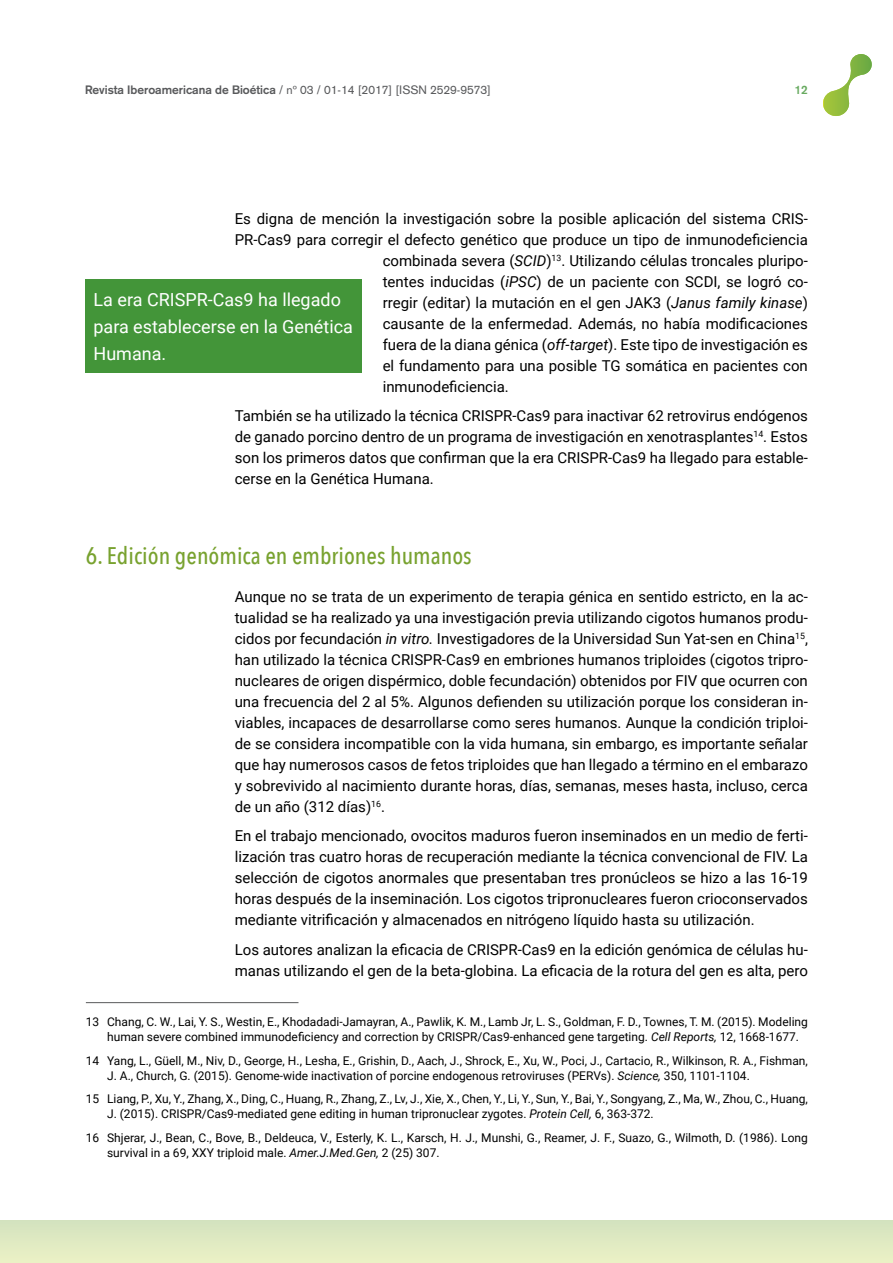
<style>
.page{position:relative;width:893px;height:1263px;background:#fff}
.page>*{position:absolute;margin:0;border:0;box-sizing:border-box;transform-origin:0 0}
.t1{font:500 24px "Avenir Next Condensed";color:#78a22f}
.t2{font:18px/27px "Roboto";color:#fff}
.t3{font:15px/21px "Roboto";color:#000;text-align:justify}
.t4{font:12px/15px "Roboto";color:#000}
.t5{font:12px "Akzidenz Grotesk";color:#58595b}
.t6{font:700 12px "Akzidenz Grotesk";color:#68aa60}
.s1{font-weight:700}
.s2{font-style:italic}
</style>
<div class="page">
<div style="left:0;top:1220px;width:893px;height:43px;background:#e0eac2"></div>
<svg style="left:823px;top:54px;width:49px;height:62px"></svg>
<hr style="left:86px;top:1002px;width:212px;height:1px;background:#58595b">
<div style="left:85px;top:279px;width:276px;height:94px;background:#439539"></div>
<p class="t5" style="left:85px;top:83px;width:407px"><span class="s1">Revista Iberoamericana de Bioética</span> / nº 03 / 01-14 [2017] [ISSN 2529-9573]</p>
<p class="t6" style="left:795px;top:83px;width:15px">12</p>
<p class="t3" style="left:235px;top:207px;width:575px">Es digna de mención la investigación sobre la posible aplicación del sistema CRIS-</p>
<p class="t3" style="left:235px;top:228px;width:575px">PR-Cas9 para corregir el defecto genético que produce un tipo de inmunodeficiencia</p>
<p class="t3" style="left:383px;top:249px;width:427px">combinada severa (<span class="s2">SCID</span>)<sup>13</sup>. Utilizando células troncales pluripo-</p>
<p class="t3" style="left:383px;top:270px;width:427px">tentes inducidas (<span class="s2">iPSC</span>) de un paciente con SCDI, se logró co-</p>
<p class="t3" style="left:383px;top:291px;width:427px">rregir (editar) la mutación en el gen JAK3 (<span class="s2">Janus family kinase</span>)</p>
<p class="t3" style="left:383px;top:312px;width:427px">causante de la enfermedad. Además, no había modificaciones</p>
<p class="t3" style="left:383px;top:333px;width:427px">fuera de la diana génica (<span class="s2">off-target</span>). Este tipo de investigación es</p>
<p class="t3" style="left:383px;top:354px;width:427px">el fundamento para una posible TG somática en pacientes con</p>
<p class="t3" style="left:383px;top:375px;width:128px">inmunodeficiencia.</p>
<p class="t3" style="left:235px;top:405px;width:575px">También se ha utilizado la técnica CRISPR-Cas9 para inactivar 62 retrovirus endógenos de ganado porcino dentro de un programa de investigación en xenotrasplantes<sup>14</sup>. Estos son los primeros datos que confirman que la era CRISPR-Cas9 ha llegado para estable&shy;cerse en la Genética Humana.</p>
<p class="t2" style="left:94px;top:285px;width:261px">La era CRISPR-Cas9 ha llegado para establecerse en la Genética<br>Humana.</p>
<h1 class="t1" style="left:86px;top:541px;width:387px">6. Edición genómica en embriones humanos</h1>
<p class="t3" style="left:235px;top:585px;width:575px">Aunque no se trata de un experimento de terapia génica en sentido estricto, en la ac&shy;tualidad se ha realizado ya una investigación previa utilizando cigotos humanos produ&shy;cidos por fecundación <span class="s2">in vitro.</span> Investigadores de la Universidad Sun Yat-sen en China<sup>15</sup>, han utilizado la técnica CRISPR-Cas9 en embriones humanos triploides (cigotos tripro&shy;nucleares de origen dispérmico, doble fecundación) obtenidos por FIV que ocurren con una frecuencia del 2 al 5%. Algunos defienden su utilización porque los consideran in&shy;viables, incapaces de desarrollarse como seres humanos. Aunque la condición triploi&shy;de se considera incompatible con la vida humana, sin embargo, es importante señalar que hay numerosos casos de fetos triploides que han llegado a término en el embarazo y sobrevivido al nacimiento durante horas, días, semanas, meses hasta, incluso, cerca de un año (312 días)<sup>16</sup>.</p>
<p class="t3" style="left:235px;top:825px;width:575px">En el trabajo mencionado, ovocitos maduros fueron inseminados en un medio de ferti&shy;lización tras cuatro horas de recuperación mediante la técnica convencional de FIV. La selección de cigotos anormales que presentaban tres pronúcleos se hizo a las 16-19 horas después de la inseminación. Los cigotos tripronucleares fueron crioconservados mediante vitrificación y almacenados en nitrógeno líquido hasta su utilización.</p>
<p class="t3" style="left:235px;top:938px;width:575px">Los autores analizan la eficacia de CRISPR-Cas9 en la edición genómica de células hu&shy;manas utilizando el gen de la beta-globina. La eficacia de la rotura del gen es alta, pero</p>
<p class="t4" style="left:107px;top:1014px;width:702px;text-indent:-21px">13 Chang, C. W., Lai, Y. S., Westin, E., Khodadadi-Jamayran, A., Pawlik, K. M., Lamb Jr, L. S., Goldman, F. D., Townes, T. M. (2015). Modeling human severe combined immunodeficiency and correction by CRISPR/Cas9-enhanced gene targeting. <span class="s2">Cell Reports,</span> 12, 1668-1677.</p>
<p class="t4" style="left:107px;top:1052px;width:702px;text-indent:-21px">14 Yang, L., Güell, M., Niv, D., George, H., Lesha, E., Grishin, D., Aach, J., Shrock, E., Xu, W., Poci, J., Cartacio, R., Wilkinson, R. A., Fishman,<br>J. A., Church, G. (2015). Genome-wide inactivation of porcine endogenous retroviruses (PERVs). <span class="s2">Science,</span> 350, 1101-1104.</p>
<p class="t4" style="left:107px;top:1091px;width:702px;text-indent:-21px">15 Liang, P., Xu, Y., Zhang, X., Ding, C., Huang, R., Zhang, Z., Lv, J., Xie, X., Chen, Y., Li, Y., Sun, Y., Bai, Y., Songyang, Z., Ma, W., Zhou, C., Huang,<br>J. (2015). CRISPR/Cas9-mediated gene editing in human tripronuclear zygotes. <span class="s2">Protein Cell,</span> 6, 363-372.</p>
<p class="t4" style="left:107px;top:1129px;width:702px;text-indent:-21px">16 Shjerar, J., Bean, C., Bove, B., Deldeuca, V., Esterly, K. L., Karsch, H. J., Munshi, G., Reamer, J. F., Suazo, G., Wilmoth, D. (1986). Long survival in a 69, XXY triploid male. <span class="s2">Amer.J.Med.Gen,</span> 2 (25) 307.</p>
</div>
